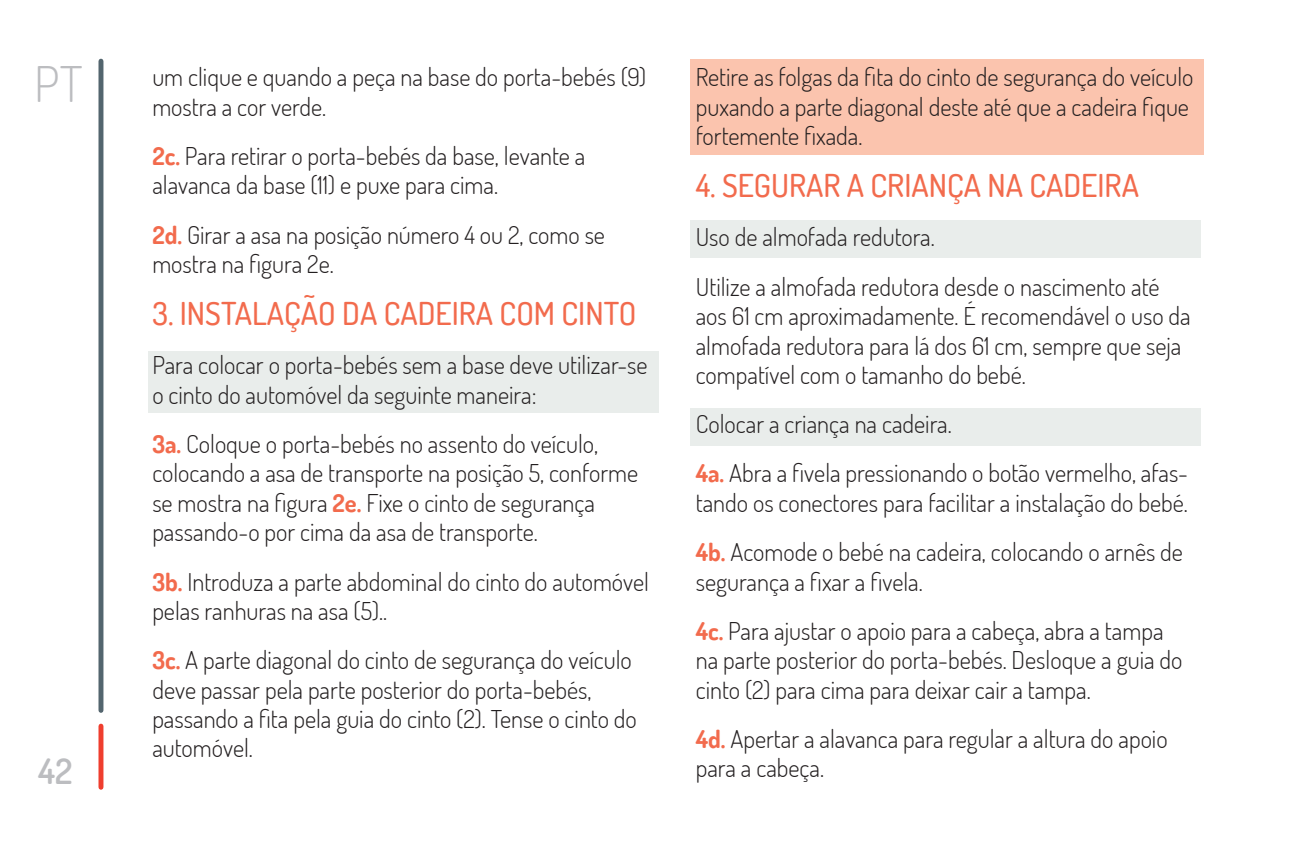
<style>
.page{position:relative;width:1295px;height:848px;background:#fff}
.page>*{position:absolute;margin:0;border:0;box-sizing:border-box;transform-origin:0 0}
.t1{font:300 49px "Dosis";color:#bcbdc0}
.t2{font:600 35px "Dosis";color:#bcbdc0}
.titulo_apartados{font:500 31.5px "Dosis";color:#f26b4d}
.texto{font:300 24.5px/29.4px "Dosis";color:#231f20}
.titulo_apartados-2{font:300 24.5px/29.4px "Dosis";color:#231f20}
.s1{font-weight:700;color:#f26b4d}
</style>
<div class="page">
<div style="left:98px;top:61px;width:5px;height:649px;background:#53656e"></div>
<div style="left:98px;top:726px;width:5px;height:61px;background:#ef3e2e"></div>
<div style="left:691px;top:220px;width:510px;height:37px;background:#e9edeb"></div>
<div style="left:690px;top:408px;width:510px;height:37px;background:#e9edeb"></div>
<div style="left:148px;top:351px;width:510px;height:61px;background:#e9edeb"></div>
<div style="left:690px;top:59px;width:514px;height:95px;background:#fbc4ae"></div>
<h1 class="t1" style="left:34px;top:51px;width:50px">PT</h1>
<h2 class="t2" style="left:38px;top:749px;width:36px">42</h2>
<p class="texto" style="left:152px;top:62px;width:495px">um clique e quando a peça na base do porta-bebés (9) mostra a cor verde.</p>
<p class="texto" style="left:152px;top:141px;width:435px"><span class="s1">2c.</span> Para retirar o porta-bebés da base, levante a alavanca da base (11) e puxe para cima.</p>
<p class="texto" style="left:152px;top:219px;width:454px"><span class="s1">2d.</span> Girar a asa na posição número 4 ou 2, como se mostra na figura 2e.</p>
<p class="titulo_apartados" style="left:152px;top:293px;width:485px">3. INSTALAÇÃO DA CADEIRA COM CINTO</p>
<p class="titulo_apartados-2" style="left:152px;top:350px;width:496px">Para colocar o porta-bebés sem a base deve utilizar-se o cinto do automóvel da seguinte maneira:</p>
<p class="titulo_apartados-2" style="left:152px;top:429px;width:487px"><span class="s1">3a.</span> Coloque o porta-bebés no assento do veículo, colocando a asa de transporte na posição 5, conforme se mostra na figura <span class="s1">2e.</span> Fixe o cinto de segurança passando-o por cima da asa de transporte.</p>
<p class="titulo_apartados-2" style="left:152px;top:566px;width:498px"><span class="s1">3b.</span> Introduza a parte abdominal do cinto do automóvel pelas ranhuras na asa (5)..</p>
<p class="titulo_apartados-2" style="left:152px;top:645px;width:486px"><span class="s1">3c.</span> A parte diagonal do cinto de segurança do veículo deve passar pela parte posterior do porta-bebés, passando a fita pela guia do cinto (2). Tense o cinto do automóvel.</p>
<p class="titulo_apartados-2" style="left:696px;top:62px;width:499px">Retire as folgas da fita do cinto de segurança do veículo puxando a parte diagonal deste até que a cadeira fique fortemente fixada.</p>
<p class="titulo_apartados" style="left:696px;top:165px;width:445px">4. SEGURAR A CRIANÇA NA CADEIRA</p>
<p class="texto" style="left:696px;top:222px;width:241px">Uso de almofada redutora.</p>
<p class="texto" style="left:696px;top:271px;width:496px">Utilize a almofada redutora desde o nascimento até aos 61 cm aproximadamente. É recomendável o uso da almofada redutora para lá dos 61 cm, sempre que seja compatível com o tamanho do bebé.</p>
<p class="texto" style="left:696px;top:409px;width:258px">Colocar a criança na cadeira.</p>
<p class="texto" style="left:696px;top:458px;width:494px"><span class="s1">4a.</span> Abra a fivela pressionando o botão vermelho, afas&shy;tando os conectores para facilitar a instalação do bebé.</p>
<p class="texto" style="left:696px;top:537px;width:489px"><span class="s1">4b.</span> Acomode o bebé na cadeira, colocando o arnês de segurança a fixar a fivela.</p>
<p class="texto" style="left:696px;top:615px;width:488px"><span class="s1">4c.</span> Para ajustar o apoio para a cabeça, abra a tampa na parte posterior do porta-bebés. Desloque a guia do cinto (2) para cima para deixar cair a tampa.</p>
<p class="texto" style="left:696px;top:723px;width:473px"><span class="s1">4d.</span> Apertar a alavanca para regular a altura do apoio para a cabeça.</p>
</div>
